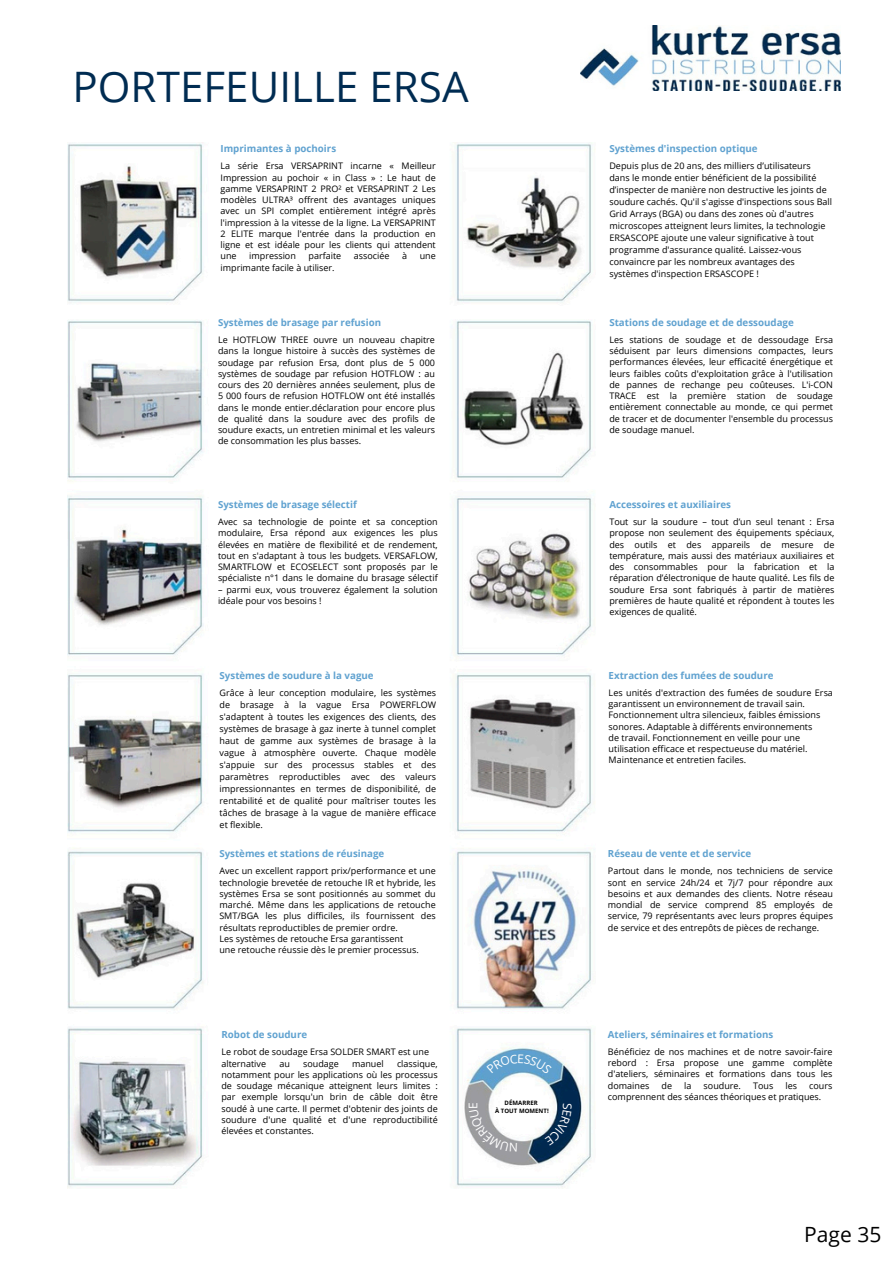
<style>
.page{position:relative;width:894px;height:1264px;background:#fff}
.page>*{position:absolute;margin:0;border:0;box-sizing:border-box;transform-origin:0 0}
.t1{font:42px "Open Sans";color:#002c52}
.t2{font:21px "Open Sans";color:#000}
.t3{font:12px "Open Sans";color:#fff}
.t4{font:700 9.75px "Open Sans";color:#60a2d0}
.t5{font:9px/11.2px "Open Sans";color:#000;text-align:justify}
.t6{font:700 6px "Open Sans";letter-spacing:.01em;color:#000}
</style>
<div class="page">
<img style="left:67px;top:142px;width:528px;height:1045px">
<img style="left:580px;top:25px;width:260px;height:65px">
<svg style="left:486px;top:1053px;width:66px;height:21px"></svg>
<svg style="left:469px;top:1109px;width:48px;height:42px"></svg>
<svg style="left:545px;top:1103px;width:26px;height:42px"></svg>
<p class="t1" style="left:72px;top:57px;width:397px">PORTEFEUILLE ERSA</p>
<h1 class="t4" style="left:220px;top:142px;width:117px">Imprimantes à pochoirs</h1>
<h1 class="t5" style="left:220px;top:160px;width:217px">La série Ersa VERSAPRINT incarne « Meilleur Impression au pochoir « in Class » : Le haut de gamme VERSAPRINT 2 PRO² et VERSAPRINT 2 Les modèles ULTRA³ offrent des avantages uniques avec un SPI complet entièrement intégré après l'impression à la vitesse de la ligne. La VERSAPRINT 2 ELITE marque l'entrée dans la production en ligne et est idéale pour les clients qui attendent une</h1>
<h1 class="t5" style="left:249px;top:250px;width:48px">impression</h1>
<h1 class="t5" style="left:308px;top:250px;width:34px">parfaite</h1>
<h1 class="t5" style="left:354px;top:250px;width:37px">associée</h1>
<h1 class="t5" style="left:402px;top:250px;width:7px">à</h1>
<h1 class="t5" style="left:419px;top:250px;width:18px">une</h1>
<h1 class="t5" style="left:220px;top:261px;width:116px">imprimante facile à utiliser.</h1>
<h4 class="t4" style="left:218px;top:315px;width:165px">Systèmes de brasage par refusion</h4>
<h4 class="t5" style="left:218px;top:334px;width:218px">Le HOTFLOW THREE ouvre un nouveau chapitre dans la longue histoire à succès des systèmes de soudage par refusion Ersa, dont plus de 5 000 systèmes de soudage par refusion HOTFLOW : au cours des 20 dernières années seulement, plus de 5 000 fours de refusion HOTFLOW ont été installés dans le monde entier.déclaration pour encore plus de qualité dans la soudure avec des profils de soudure exacts, un entretien minimal et les valeurs de consommation les plus basses.</h4>
<h4 class="t4" style="left:218px;top:497px;width:140px">Systèmes de brasage sélectif</h4>
<h4 class="t5" style="left:218px;top:516px;width:221px">Avec sa technologie de pointe et sa conception modulaire, Ersa répond aux exigences les plus élevées en matière de flexibilité et de rendement, tout en s'adaptant à tous les budgets. VERSAFLOW, SMARTFLOW et ECOSELECT sont proposés par le spécialiste n°1 dans le domaine du brasage sélectif</h4>
<h4 class="t5" style="left:218px;top:583px;width:221px">– parmi eux, vous trouverez également la solution idéale pour vos besoins !</h4>
<h4 class="t4" style="left:219px;top:668px;width:155px">Systèmes de soudure à la vague</h4>
<h4 class="t5" style="left:219px;top:686px;width:218px;line-height:12px">Grâce à leur conception modulaire, les systèmes de brasage à la vague Ersa POWERFLOW s'adaptent à toutes les exigences des clients, des systèmes de brasage à gaz inerte à tunnel complet haut de gamme aux systèmes de brasage à la vague à atmosphère ouverte. Chaque modèle s'appuie sur des processus stables et des paramètres reproductibles avec des valeurs impressionnantes en termes de disponibilité, de rentabilité et de qualité pour maîtriser toutes les tâches de brasage à la vague de manière efficace et flexible.</h4>
<h4 class="t4" style="left:219px;top:846px;width:166px">Systèmes et stations de réusinage</h4>
<h4 class="t5" style="left:219px;top:865px;width:218px;text-align:left">Avec un excellent rapport prix/performance et une technologie brevetée de retouche IR et hybride, les systèmes Ersa se sont positionnés au sommet du marché. Même dans les applications de retouche SMT/BGA les plus difficiles, ils fournissent des résultats reproductibles de premier ordre.<br>Les systèmes de retouche Ersa garantissent<br>une retouche réussie dès le premier processus.</h4>
<h4 class="t4" style="left:221px;top:1027px;width:87px">Robot de soudure</h4>
<h4 class="t5" style="left:221px;top:1046px;width:209px">Le robot de soudage Ersa SOLDER SMART est une alternative</h4>
<h4 class="t5" style="left:221px;top:1057px;width:218px;text-indent:175px">classique, notamment pour les applications où les processus de soudage mécanique atteignent leurs limites : par exemple lorsqu'un brin de câble doit être soudé à une carte. Il permet d'obtenir des joints de soudure d'une qualité et d'une reproductibilité élevées et constantes.</h4>
<h4 class="t5" style="left:279px;top:1057px;width:12px">au</h4>
<h4 class="t5" style="left:303px;top:1057px;width:37px">soudage</h4>
<h4 class="t5" style="left:352px;top:1057px;width:33px">manuel</h4>
<h3 class="t3" style="left:464px;top:1108px;width:8px;rotate:-90deg">E</h3>
<h4 class="t6" style="left:504px;top:1098px;width:35px">DÉMARRER</h4>
<p class="t6" style="left:495px;top:1106px;width:55px">À TOUT MOMENT!</p>
<p class="t4" style="left:609px;top:142px;width:150px">Systèmes d'inspection optique</p>
<p class="t5" style="left:609px;top:160px;width:224px;line-height:12px;text-align:left">Depuis plus de 20 ans, des milliers d’utilisateurs dans le monde entier bénéficient de la possibilité d’inspecter de manière non destructive les joints de soudure cachés. Qu'il s'agisse d'inspections sous Ball Grid Arrays (BGA) ou dans des zones où d'autres microscopes atteignent leurs limites, la technologie ERSASCOPE ajoute une valeur significative à tout programme d'assurance qualité. Laissez-vous convaincre par les nombreux avantages des systèmes d'inspection ERSASCOPE !</p>
<h4 class="t4" style="left:609px;top:315px;width:186px">Stations de soudage et de dessoudage</h4>
<h4 class="t5" style="left:609px;top:333px;width:225px">Les stations de soudage et de dessoudage Ersa séduisent par leurs dimensions compactes, leurs performances élevées, leur efficacité énergétique et leurs faibles coûts d'exploitation grâce à l'utilisation de pannes de rechange peu coûteuses. L'i-CON TRACE est la première station de soudage entièrement connectable au monde, ce qui permet de tracer et de documenter l'ensemble du processus de soudage manuel.</h4>
<h3 class="t4" style="left:609px;top:497px;width:123px">Accessoires et auxiliaires</h3>
<h3 class="t5" style="left:609px;top:516px;width:226px">Tout sur la soudure – tout d’un seul tenant : Ersa propose non seulement des équipements spéciaux, des outils et des appareils de mesure de température, mais aussi des matériaux auxiliaires et des consommables pour la fabrication et la réparation d’électronique de haute qualité. Les fils de soudure Ersa sont fabriqués à partir de matières premières de haute qualité et répondent à toutes les exigences de qualité.</h3>
<h4 class="t4" style="left:608px;top:668px;width:166px">Extraction des fumées de soudure</h4>
<h4 class="t5" style="left:608px;top:686px;width:226px;text-align:left">Les unités d'extraction des fumées de soudure Ersa garantissent un environnement de travail sain.<br>Fonctionnement ultra silencieux, faibles émissions sonores. Adaptable à différents environnements<br>de travail. Fonctionnement en veille pour une utilisation efficace et respectueuse du matériel.</h4>
<h4 class="t5" style="left:608px;top:754px;width:139px">Maintenance et entretien faciles.</h4>
<p class="t4" style="left:607px;top:846px;width:145px">Réseau de vente et de service</p>
<p class="t5" style="left:607px;top:865px;width:226px">Partout dans le monde, nos techniciens de service sont en service 24h/24 et 7j/7 pour répondre aux besoins et aux demandes des clients. Notre réseau mondial de service comprend 85 employés de service, 79 représentants avec leurs propres équipes de service et des entrepôts de pièces de rechange.</p>
<p class="t4" style="left:607px;top:1027px;width:167px">Ateliers, séminaires et formations</p>
<p class="t5" style="left:607px;top:1045px;width:226px">Bénéficiez de nos machines et de notre savoir-faire rebord : Ersa propose une gamme complète d'ateliers, séminaires et formations dans tous les domaines</p>
<p class="t5" style="left:661px;top:1079px;width:12px">de</p>
<p class="t5" style="left:684px;top:1079px;width:9px">la</p>
<p class="t5" style="left:703px;top:1079px;width:39px">soudure.</p>
<p class="t5" style="left:753px;top:1079px;width:22px">Tous</p>
<p class="t5" style="left:785px;top:1079px;width:13px">les</p>
<p class="t5" style="left:607px;top:1079px;width:226px;text-indent:201px">cours comprennent des séances théoriques et pratiques.</p>
<h2 class="t2" style="left:804px;top:1219px;width:79px">Page 35</h2>
</div>
